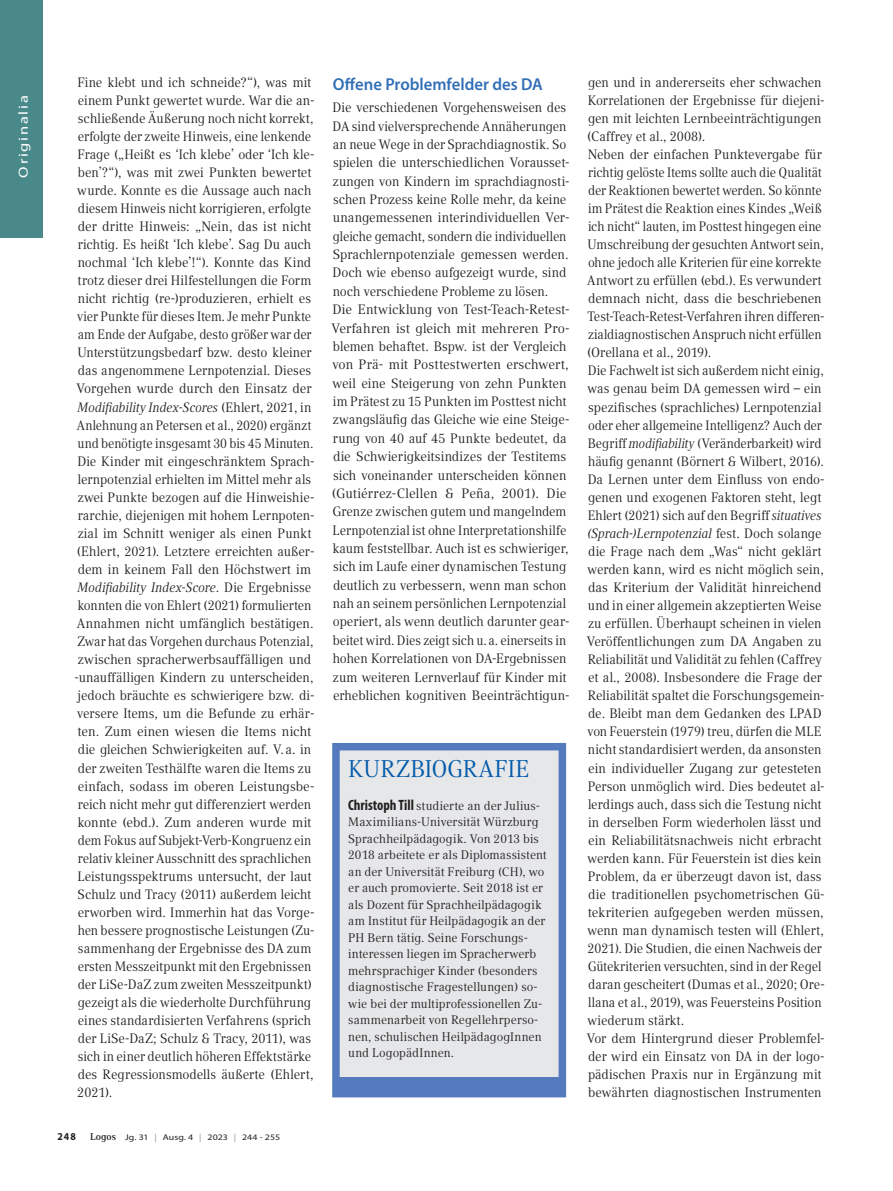
<style>
.page{position:relative;width:893px;height:1191px;background:#fff}
.page>*{position:absolute;margin:0;border:0;box-sizing:border-box;transform-origin:0 0}
.t1{font:24px "Compatil Text LT Pro";letter-spacing:.01em;color:#015aaa;scale:.94 1}
.t2{font:600 17.25px "Myriad Pro";letter-spacing:-.005em;color:#326fb7}
.t3{font:13.5px/18px "Compatil Text LT Pro";letter-spacing:-.005em;color:#231f20;scale:.94 1}
.t4{font:13.2px "Myriad Pro";letter-spacing:.105em;color:#fff;scale:1.25 1}
.t5{font:12.3px/16.5px "Compatil Text LT Pro";letter-spacing:.005em;color:#231f20}
.t6{font:700 10.5px "Myriad Pro";color:#231f20;scale:.94 1}
.t7{font:8.4px "Myriad Pro";letter-spacing:.01em;color:#231f20;scale:1.18 1}
.s1{font-style:italic}
.s2{font-family:"Myriad Pro";font-weight:700;font-stretch:condensed;font-size:15px}
.s3{font-family:"Compatil Text LT Pro";font-weight:700;font-size:9.75px}
.s4{color:#939598}
</style>
<div class="page">
<div style="left:0;top:0;width:43px;height:238px;background:#498989"></div>
<div style="left:336px;top:746px;width:226px;height:347px;background:#e6e7e9"></div>
<div style="left:332px;top:743px;width:234px;height:354px;border:8px solid #557bbe"></div>
<div style="left:339px;top:1077px;width:220px;height:18px;background:#557bbe"></div>
<p class="t4" style="left:15px;top:178px;width:67px;rotate:-90deg">Originalia</p>
<p class="t3" style="left:75px;top:73px;width:257px">Fine klebt und ich schneide?“), was mit einem Punkt gewertet wurde. War die an&shy;schließende Äußerung noch nicht korrekt, erfolgte der zweite Hinweis, eine lenkende Frage („Heißt es ‘Ich klebe’ oder ‘Ich kle&shy;ben’?“), was mit zwei Punkten bewertet wurde. Konnte es die Aussage auch nach diesem Hinweis nicht korrigieren, erfolgte der dritte Hinweis: „Nein, das ist nicht richtig. Es heißt ‘Ich klebe’. Sag Du auch nochmal ‘Ich klebe’!“). Konnte das Kind trotz dieser drei Hilfestellungen die Form nicht richtig (re-)produzieren, erhielt es vier Punkte für dieses Item. Je mehr Punkte am Ende der Aufgabe, desto größer war der Unterstützungsbedarf bzw. desto kleiner das angenommene Lernpotenzial. Dieses Vorgehen wurde durch den Einsatz der <span class="s1">Modifiability Index-Scores</span> (Ehlert, 2021, in Anlehnung an Petersen et al., 2020) ergänzt und benötigte insgesamt 30 bis 45 Minuten.<br>Die Kinder mit eingeschränktem Sprach&shy;lernpotenzial erhielten im Mittel mehr als zwei Punkte bezogen auf die Hinweishie&shy;rarchie, diejenigen mit hohem Lernpoten&shy;zial im Schnitt weniger als einen Punkt (Ehlert, 2021). Letztere erreichten außer&shy;dem in keinem Fall den Höchstwert im <span class="s1">Modifiability Index-Score</span>. Die Ergebnisse konnten die von Ehlert (2021) formulierten Annahmen nicht umfänglich bestätigen.<br>Zwar hat das Vorgehen durchaus Potenzial, zwischen spracherwerbsauffälligen und -unauffälligen Kindern zu unterscheiden, jedoch bräuchte es schwierigere bzw. di&shy;versere Items, um die Befunde zu erhär&shy;ten. Zum einen wiesen die Items nicht die gleichen Schwierigkeiten auf. V.a. in der zweiten Testhälfte waren die Items zu einfach, sodass im oberen Leistungsbe&shy;reich nicht mehr gut differenziert werden konnte (ebd.). Zum anderen wurde mit dem Fokus auf Subjekt-Verb-Kongruenz ein relativ kleiner Ausschnitt des sprachlichen Leistungsspektrums untersucht, der laut Schulz und Tracy (2011) außerdem leicht erworben wird. Immerhin hat das Vorge&shy;hen bessere prognostische Leistungen (Zu&shy;sammenhang der Ergebnisse des DA zum ersten Messzeitpunkt mit den Ergebnissen der LiSe-DaZ zum zweiten Messzeitpunkt) gezeigt als die wiederholte Durchführung eines standardisierten Verfahrens (sprich der LiSe-DaZ; Schulz &amp; Tracy, 2011), was sich in einer deutlich höheren Effektstärke des Regressionsmodells äußerte (Ehlert, 2021).</p>
<p class="t2" style="left:333px;top:73px;width:211px">Offene Problemfelder des DA</p>
<p class="t3" style="left:332px;top:98px;width:255px">Die verschiedenen Vorgehensweisen des DA sind vielversprechende Annäherungen an neue Wege in der Sprachdiagnostik. So spielen die unterschiedlichen Vorausset&shy;zungen von Kindern im sprachdiagnosti&shy;schen Prozess keine Rolle mehr, da keine unangemessenen interindividuellen Ver&shy;gleiche gemacht, sondern die individuellen Sprachlernpotenziale gemessen werden.<br>Doch wie ebenso aufgezeigt wurde, sind noch verschiedene Probleme zu lösen.<br>Die Entwicklung von Test-Teach-Retest-Verfahren ist gleich mit mehreren Pro&shy;blemen behaftet. Bspw. ist der Vergleich von Prä- mit Posttestwerten erschwert, weil eine Steigerung von zehn Punkten im Prätest zu 15 Punkten im Posttest nicht zwangsläufig das Gleiche wie eine Steige&shy;rung von 40 auf 45 Punkte bedeutet, da die Schwierigkeitsindizes der Testitems sich voneinander unterscheiden können (Gutiérrez-Clellen &amp; Peña, 2001). Die Grenze zwischen gutem und mangelndem Lernpotenzial ist ohne Interpretationshilfe kaum feststellbar. Auch ist es schwieriger, sich im Laufe einer dynamischen Testung deutlich zu verbessern, wenn man schon nah an seinem persönlichen Lernpotenzial operiert, als wenn deutlich darunter gear&shy;beitet wird. Dies zeigt sich u.a. einerseits in hohen Korrelationen von DA-Ergebnissen zum weiteren Lernverlauf für Kinder mit erheblichen kognitiven Beeinträchtigun-</p>
<h1 class="t1" style="left:348px;top:754px;width:194px">KURZBIOGRAFIE</h1>
<p class="t5" style="left:348px;top:797px;width:200px"><span class="s2">Christoph Till</span> studierte an der Julius-Maximilians-Universität Würzburg Sprachheilpädagogik. Von 2013 bis 2018 arbeitete er als Diplomassistent an der Universität Freiburg (CH), wo er auch promovierte. Seit 2018 ist er als Dozent für Sprachheilpädagogik am Institut für Heilpädagogik an der PH Bern tätig. Seine Forschungs&shy;interessen liegen im Spracherwerb mehrsprachiger Kinder (besonders diagnostische Fragestellungen) so&shy;wie bei der multiprofessionellen Zu&shy;sammenarbeit von Regellehrperso&shy;nen, schulischen HeilpädagogInnen und LogopädInnen.</p>
<p class="t6" style="left:57px;top:1129px;width:21px">248</p>
<p class="t7" style="left:90px;top:1132px;width:162px"><span class="s3">Logos</span> Jg. 31 <span class="s4">|</span> Ausg. 4 <span class="s4">|</span> 2023 <span class="s4">|</span> 244 - 255</p>
<p class="t3" style="left:587px;top:73px;width:255px">gen und in andererseits eher schwachen Korrelationen der Ergebnisse für diejeni&shy;gen mit leichten Lernbeeinträchtigungen (Caffrey et al., 2008).<br>Neben der einfachen Punktevergabe für richtig gelöste Items sollte auch die Qualität der Reaktionen bewertet werden. So könnte im Prätest die Reaktion eines Kindes „Weiß ich nicht“ lauten, im Posttest hingegen eine Umschreibung der gesuchten Antwort sein, ohne jedoch alle Kriterien für eine korrekte Antwort zu erfüllen (ebd.). Es verwundert demnach nicht, dass die beschriebenen Test-Teach-Retest-Verfahren ihren differen&shy;zialdiagnostischen Anspruch nicht erfüllen (Orellana et al., 2019).<br>Die Fachwelt ist sich außerdem nicht einig, was genau beim DA gemessen wird – ein spezifisches (sprachliches) Lernpotenzial oder eher allgemeine Intelligenz? Auch der Begriff <span class="s1">modifiability</span> (Veränderbarkeit) wird häufig genannt (Börnert &amp; Wilbert, 2016).<br>Da Lernen unter dem Einfluss von endo&shy;genen und exogenen Faktoren steht, legt Ehlert (2021) sich auf den Begriff <span class="s1">situatives (Sprach-)Lernpotenzial</span> fest. Doch solange die Frage nach dem „Was“ nicht geklärt werden kann, wird es nicht möglich sein, das Kriterium der Validität hinreichend und in einer allgemein akzeptierten Weise zu erfüllen. Überhaupt scheinen in vielen Veröffentlichungen zum DA Angaben zu Reliabilität und Validität zu fehlen (Caffrey et al., 2008). Insbesondere die Frage der Reliabilität spaltet die Forschungsgemein&shy;de. Bleibt man dem Gedanken des LPAD von Feuerstein (1979) treu, dürfen die MLE nicht standardisiert werden, da ansonsten ein individueller Zugang zur getesteten Person unmöglich wird. Dies bedeutet al&shy;lerdings auch, dass sich die Testung nicht in derselben Form wiederholen lässt und ein Reliabilitätsnachweis nicht erbracht werden kann. Für Feuerstein ist dies kein Problem, da er überzeugt davon ist, dass die traditionellen psychometrischen Gü&shy;tekriterien aufgegeben werden müssen, wenn man dynamisch testen will (Ehlert, 2021). Die Studien, die einen Nachweis der Gütekriterien versuchten, sind in der Regel daran gescheitert (Dumas et al., 2020; Ore&shy;llana et al., 2019), was Feuersteins Position wiederum stärkt.<br>Vor dem Hintergrund dieser Problemfel&shy;der wird ein Einsatz von DA in der logo&shy;pädischen Praxis nur in Ergänzung mit bewährten diagnostischen Instrumenten</p>
</div>
